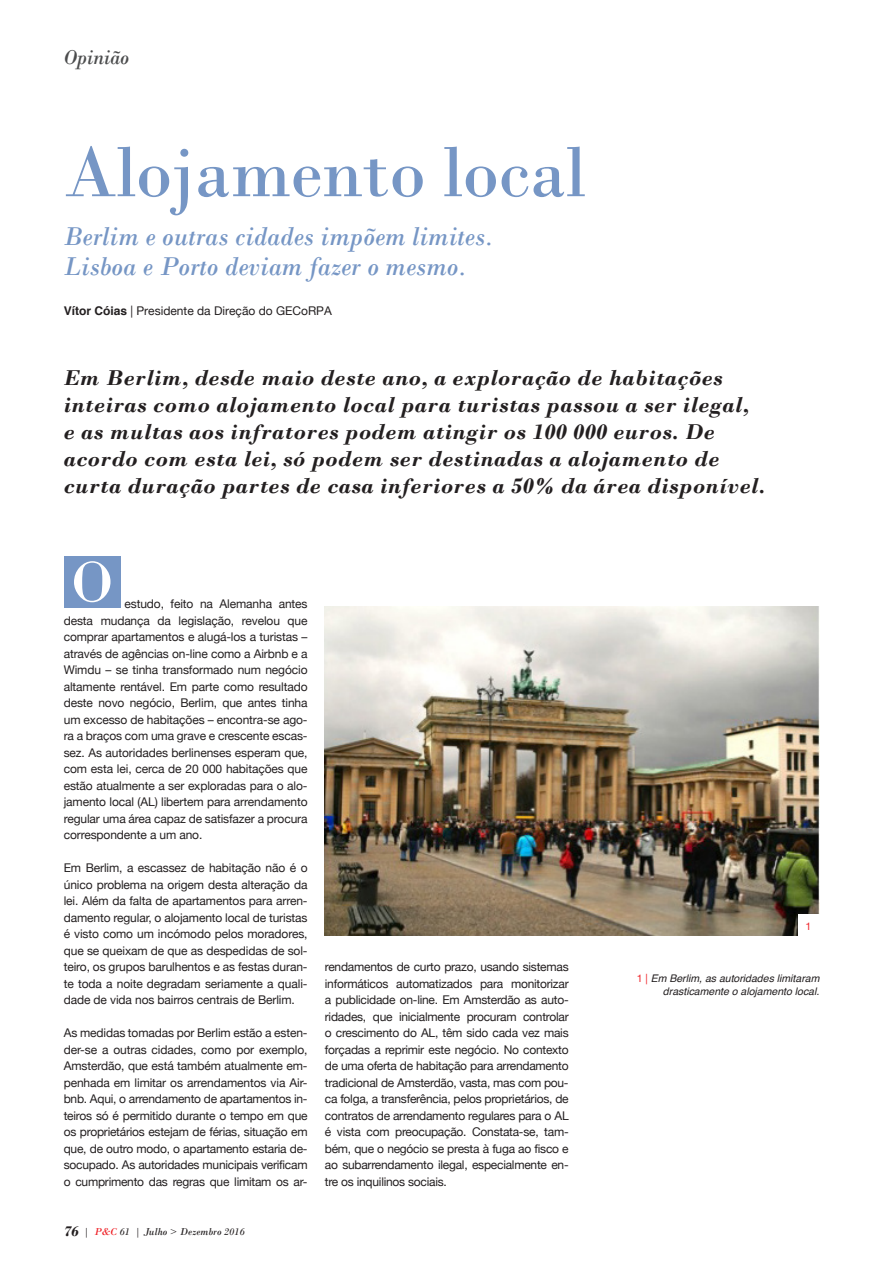
<style>
.page{position:relative;width:893px;height:1263px;background:#fff}
.page>*{position:absolute;margin:0;border:0;box-sizing:border-box;transform-origin:0 0}
.t1{font:75px "Bodoni";letter-spacing:-.01em;color:#7696c5}
.t2{font:60px "Bodoni";color:#fff}
.t3{font:italic 27px/30px "Bodoni";color:#7696c5}
.t4{font:italic 700 22.5px/27px "Bodoni";letter-spacing:.02em;color:#231f20}
.t5{font:italic 21px "Bodoni";letter-spacing:-.025em;color:#4b4c4d}
.t6{font:12px/16.5px "Helvetica Neue";letter-spacing:-.01em;color:#231f20;text-align:justify}
.t7{font:italic 10.5px/12.6px "Helvetica";color:#231f20;text-align:right}
.t8{font:italic 10.5px "Bodoni";letter-spacing:.01em;color:#231f20}
.t9{font:10.5px "Helvetica Neue";color:#ee1d23}
.s1{font-family:"Helvetica";font-weight:700}
.s2{font-weight:700;font-size:15px}
.s3{color:#ee1d23}
.s4{font-family:"Helvetica Neue";font-style:normal;color:#ee1d23}
</style>
<div class="page">
<div style="left:64px;top:556px;width:57px;height:51px;background:#7696c5"></div>
<img style="left:325px;top:607px;width:494px;height:328px">
<div style="left:798px;top:914px;width:21px;height:21px;background:#fff"></div>
<h3 class="t5" style="left:64px;top:45px;width:67px">Opinião</h3>
<h1 class="t1" style="left:64px;top:127px;width:524px">Alojamento local</h1>
<h3 class="t3" style="left:64px;top:221px;width:432px">Berlim e outras cidades impõem limites.<br>Lisboa e Porto deviam fazer o mesmo.</h3>
<p class="t6" style="left:64px;top:302px;width:270px"><span class="s1">Vítor Cóias</span> | Presidente da Direção do GECoRPA</p>
<p class="t4" style="left:64px;top:364px;width:703px">Em Berlim, desde maio deste ano, a exploração de habitações inteiras como alojamento local para turistas passou a ser ilegal, e as multas aos infratores podem atingir os 100 000 euros. De acordo com esta lei, só podem ser destinadas a alojamento de curta duração partes de casa inferiores a 50% da área disponível.</p>
<h2 class="t2" style="left:71px;top:546px;width:44px">O</h2>
<p class="t6" style="left:64px;top:596px;width:245px;text-indent:61px">estudo, feito na Alemanha antes desta mudança da legislação, revelou que comprar apartamentos e alugá-los a turistas – através de agências on-line como a Airbnb e a Wimdu – se tinha transformado num negócio altamente rentável. Em parte como resultado deste novo negócio, Berlim, que antes tinha um excesso de habitações – encontra-se ago&shy;ra a braços com uma grave e crescente escas&shy;sez. As autoridades berlinenses esperam que, com esta lei, cerca de 20 000 habitações que estão atualmente a ser exploradas para o alo&shy;jamento local (AL) libertem para arrendamento regular uma área capaz de satisfazer a procura correspondente a um ano.</p>
<p class="t6" style="left:64px;top:860px;width:245px">Em Berlim, a escassez de habitação não é o único problema na origem desta alteração da lei. Além da falta de apartamentos para arren&shy;damento regular, o alojamento local de turistas é visto como um incómodo pelos moradores, que se queixam de que as despedidas de sol&shy;teiro, os grupos barulhentos e as festas duran&shy;te toda a noite degradam seriamente a quali&shy;dade de vida nos bairros centrais de Berlim.</p>
<p class="t6" style="left:64px;top:1025px;width:245px">As medidas tomadas por Berlim estão a esten&shy;der-se a outras cidades, como por exemplo, Amsterdão, que está também atualmente em&shy;penhada em limitar os arrendamentos via Air&shy;bnb. Aqui, o arrendamento de apartamentos in&shy;teiros só é permitido durante o tempo em que os proprietários estejam de férias, situação em que, de outro modo, o apartamento estaria de&shy;socupado. As autoridades municipais verificam o cumprimento das regras que limitam os ar-</p>
<p class="t8" style="left:64px;top:1225px;width:183px"><span class="s2">76</span> | <span class="s3">P&amp;C</span> 61 | Julho &gt; Dezembro 2016</p>
<p class="t6" style="left:325px;top:958px;width:245px">rendamentos de curto prazo, usando sistemas informáticos automatizados para monitorizar a publicidade on-line. Em Amsterdão as auto&shy;ridades, que inicialmente procuram controlar o crescimento do AL, têm sido cada vez mais forçadas a reprimir este negócio. No contexto de uma oferta de habitação para arrendamento tradicional de Amsterdão, vasta, mas com pou&shy;ca folga, a transferência, pelos proprietários, de contratos de arrendamento regulares para o AL é vista com preocupação. Constata-se, tam&shy;bém, que o negócio se presta à fuga ao fisco e ao subarrendamento ilegal, especialmente en&shy;tre os inquilinos sociais.</p>
<p class="t9" style="left:806px;top:920px;width:7px">1</p>
<p class="t7" style="left:637px;top:973px;width:184px"><span class="s4">1 |</span> Em Berlim, as autoridades limitaram drasticamente o alojamento local.</p>
</div>
